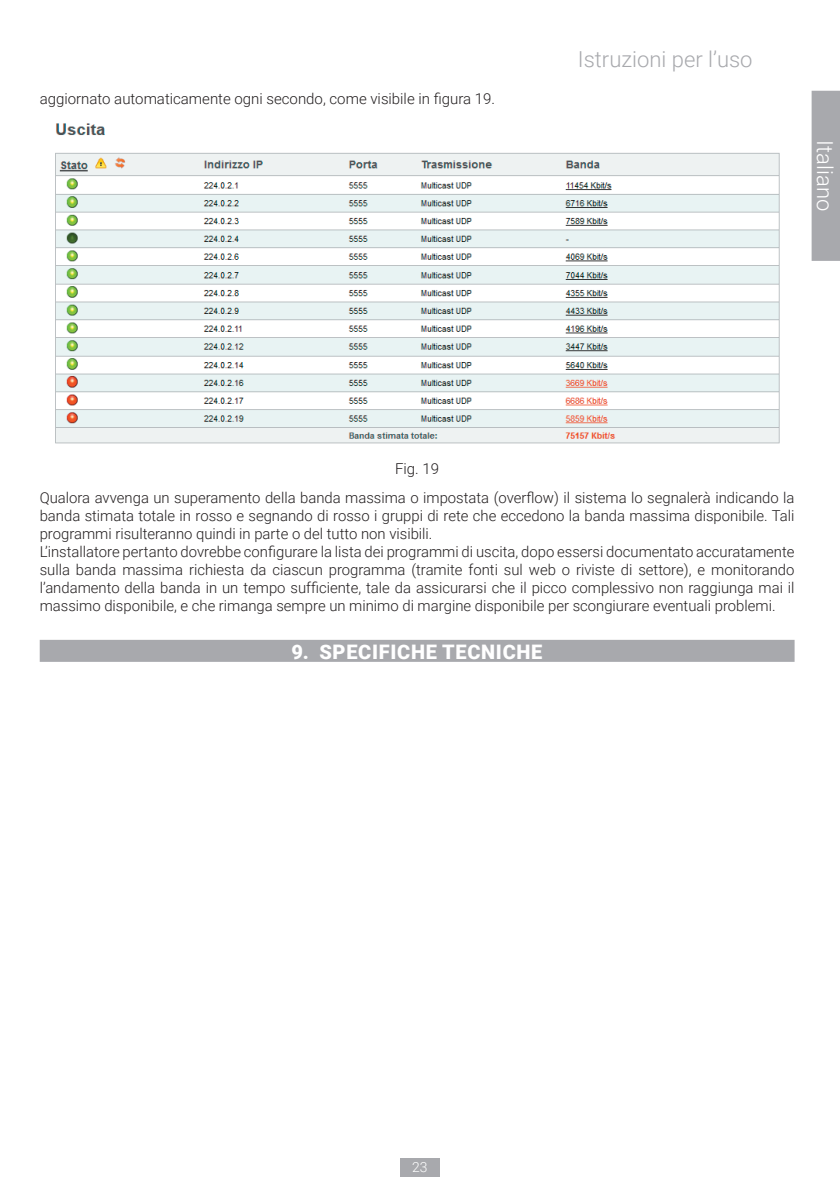
<style>
.page{position:relative;width:840px;height:1191px;background:#fff}
.page>*{position:absolute;margin:0;border:0;box-sizing:border-box;transform-origin:0 0}
.t1{font:300 22px "Roboto";color:#a8a9ad}
.t2{font:300 22px "Roboto";color:#fff}
.t3{font:900 20px "Roboto";letter-spacing:.035em;color:#fff}
.t4{font:300 15px/18px "Roboto";color:#231f20;text-align:center}
.t5{font:300 13.8px "Roboto";color:#fff}
</style>
<div class="page">
<div style="left:400px;top:1157px;width:39px;height:19px;background:#a8a9ad"></div>
<div style="left:811px;top:91px;width:28px;height:170px;background:#a8a9ad"></div>
<div style="left:40px;top:640px;width:754px;height:22px;background:#a8a9ad"></div>
<img style="left:55px;top:123px;width:725px;height:321px">
<p class="t4" style="left:40px;top:89px;width:456px">aggiornato automaticamente ogni secondo, come visibile in figura 19.</p>
<h1 class="t1" style="left:577px;top:44px;width:176px">Istruzioni per l’uso</h1>
<h1 class="t2" style="left:839px;top:140px;width:72px;rotate:90deg">Italiano</h1>
<p class="t4" style="left:40px;top:453px;width:756px;line-height:29.4px">Fig. 19<br>Qualora avvenga un superamento della banda massima o impostata (overflow) il sistema lo segnalerà indicando la</p>
<p class="t4" style="left:40px;top:506px;width:756px;text-align:left">banda stimata totale in rosso e segnando di rosso i gruppi di rete che eccedono la banda massima disponibile. Tali programmi risulteranno quindi in parte o del tutto non visibili.<br>L’installatore pertanto dovrebbe configurare la lista dei programmi di uscita, dopo essersi documentato accuratamente sulla banda massima richiesta da ciascun programma (tramite fonti sul web o riviste di settore), e monitorando l’andamento della banda in un tempo sufficiente, tale da assicurarsi che il picco complessivo non raggiunga mai il massimo disponibile, e che rimanga sempre un minimo di margine disponibile per scongiurare eventuali problemi.</p>
<h2 class="t3" style="left:291px;top:638px;width:252px">9. SPECIFICHE TECNICHE</h2>
<p class="t5" style="left:412px;top:1157px;width:17px">23</p>
</div>
